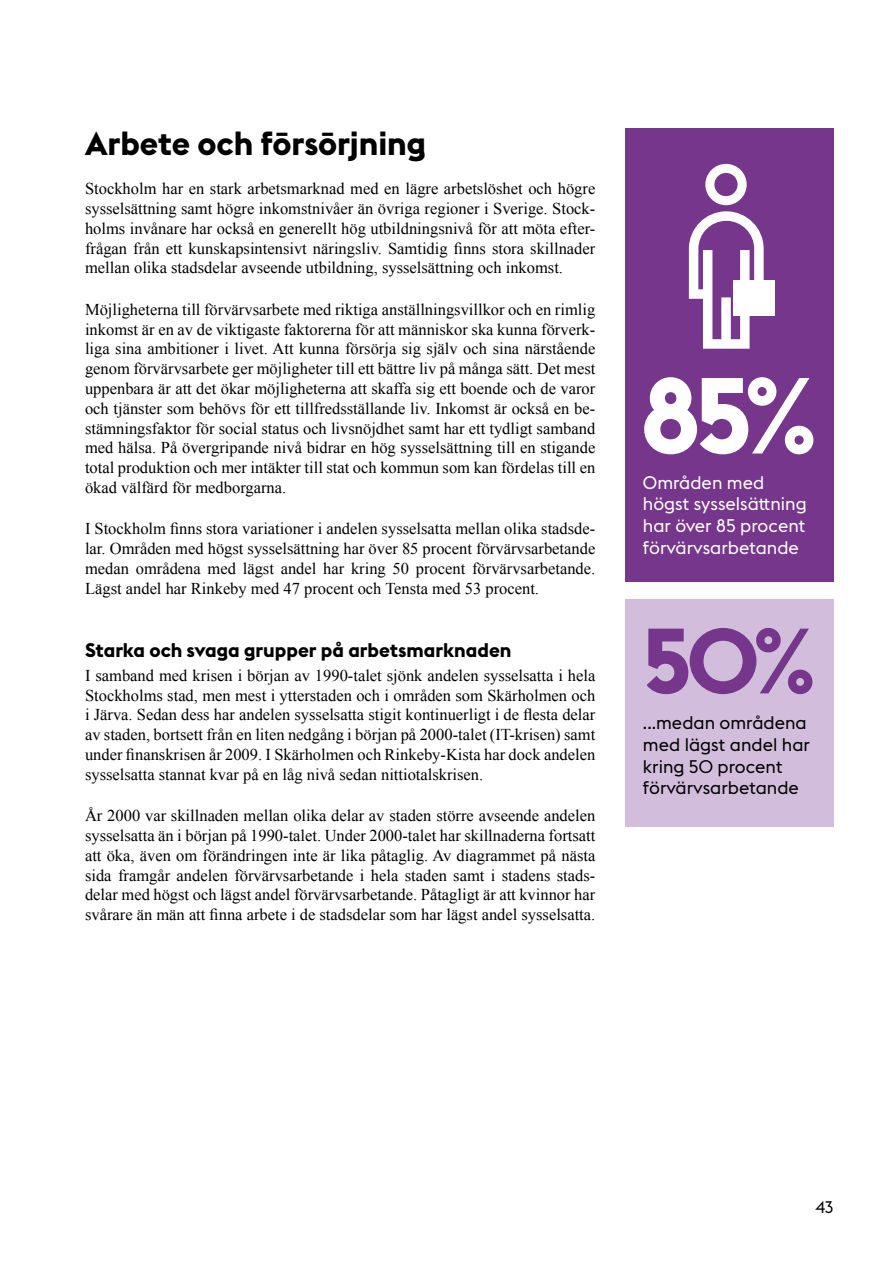
<style>
.page{position:relative;width:893px;height:1263px;background:#fff}
.page>*{position:absolute;margin:0;border:0;box-sizing:border-box;transform-origin:0 0}
.t1{font:700 106.2px "Stockholm Type";color:#fff}
.t2{font:700 91.2px "Stockholm Type";color:#76368c}
.t3{font:700 33px "Stockholm Type Display";color:#000}
.t4{font:700 19.5px "Stockholm Type";color:#000}
.t5{font:18px/21.6px "Stockholm Type";color:#000}
.t6{font:18px/21.6px "Stockholm Type";color:#fff}
.t7{font:16.5px/19.8px "Times New Roman";color:#000;text-align:justify}
.t8{font:16.5px "Stockholm Type";color:#000}
</style>
<div class="page">
<div style="left:625px;top:599px;width:208px;height:227px;background:#d3bddc"></div>
<div style="left:625px;top:128px;width:208px;height:453px;background:#76368c"></div>
<svg style="left:689px;top:211px;width:75px;height:138px"></svg>
<div style="left:733px;top:280px;width:42px;height:36px;background:#fff"></div>
<svg style="left:705px;top:164px;width:42px;height:41px"></svg>
<h3 class="t3" style="left:85px;top:119px;width:343px">Arbete och försörjning</h3>
<p class="t7" style="left:85px;top:178px;width:512px">Stockholm har en stark arbetsmarknad med en lägre arbetslöshet och högre sysselsättning samt högre inkomstnivåer än övriga regioner i Sverige. Stock&shy;holms invånare har också en generellt hög utbildningsnivå för att möta efter&shy;frågan från ett kunskapsintensivt näringsliv. Samtidig finns stora skillnader mellan olika stadsdelar avseende utbildning, sysselsättning och inkomst.</p>
<p class="t7" style="left:85px;top:299px;width:512px">Möjligheterna till förvärvsarbete med riktiga anställningsvillkor och en rimlig inkomst är en av de viktigaste faktorerna för att människor ska kunna förverk&shy;liga sina ambitioner i livet. Att kunna försörja sig själv och sina närstående genom förvärvsarbete ger möjligheter till ett bättre liv på många sätt. Det mest uppenbara är att det ökar möjligheterna att skaffa sig ett boende och de varor och tjänster som behövs för ett tillfredsställande liv. Inkomst är också en be&shy;stämningsfaktor för social status och livsnöjdhet samt har ett tydligt samband med hälsa. På övergripande nivå bidrar en hög sysselsättning till en stigande total produktion och mer intäkter till stat och kommun som kan fördelas till en ökad välfärd för medborgarna.</p>
<p class="t7" style="left:85px;top:519px;width:512px">I Stockholm finns stora variationer i andelen sysselsatta mellan olika stadsde&shy;lar. Områden med högst sysselsättning har över 85 procent förvärvsarbetande medan områdena med lägst andel har kring 50 procent förvärvsarbetande.<br>Lägst andel har Rinkeby med 47 procent och Tensta med 53 procent.</p>
<p class="t4" style="left:85px;top:636px;width:428px">Starka och svaga grupper på arbetsmarknaden</p>
<p class="t7" style="left:85px;top:665px;width:512px">I samband med krisen i början av 1990-talet sjönk andelen sysselsatta i hela Stockholms stad, men mest i ytterstaden och i områden som Skärholmen och i Järva. Sedan dess har andelen sysselsatta stigit kontinuerligt i de flesta delar av staden, bortsett från en liten nedgång i början på 2000-talet (IT-krisen) samt under finanskrisen år 2009. I Skärholmen och Rinkeby-Kista har dock andelen sysselsatta stannat kvar på en låg nivå sedan nittiotalskrisen.</p>
<p class="t7" style="left:85px;top:805px;width:512px">År 2000 var skillnaden mellan olika delar av staden större avseende andelen sysselsatta än i början på 1990-talet. Under 2000-talet har skillnaderna fortsatt att öka, även om förändringen inte är lika påtaglig. Av diagrammet på nästa sida framgår andelen förvärvsarbetande i hela staden samt i stadens stads&shy;delar med högst och lägst andel förvärvsarbetande. Påtagligt är att kvinnor har svårare än män att finna arbete i de stadsdelar som har lägst andel sysselsatta.</p>
<h1 class="t1" style="left:640px;top:340px;width:179px">85%</h1>
<p class="t6" style="left:643px;top:471px;width:165px">Områden med högst sysselsättning har över 85 procent förvärvsarbetande</p>
<h2 class="t2" style="left:642px;top:596px;width:176px">50%</h2>
<p class="t5" style="left:643px;top:711px;width:169px">...medan områdena med lägst andel har kring 50 procent förvärvsarbetande</p>
<p class="t8" style="left:815px;top:1195px;width:19px">43</p>
</div>
